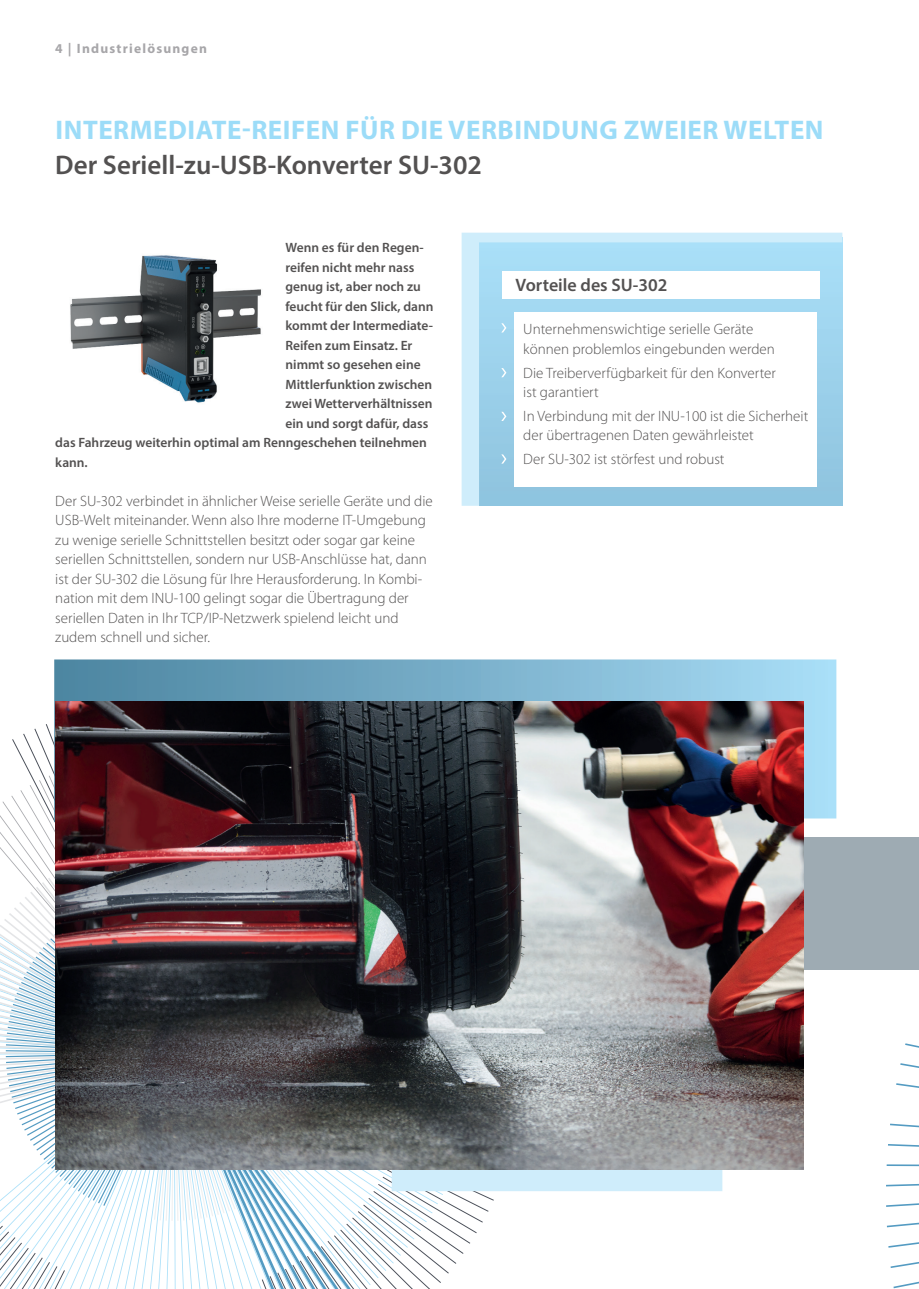
<style>
.page{position:relative;width:919px;height:1289px;background:#fff}
.page>*{position:absolute;margin:0;border:0;box-sizing:border-box;transform-origin:0 0}
.t1{font:700 27px "Myriad Pro";letter-spacing:.02em;color:#9cdcf8}
.t2{font:600 27px "Myriad Pro";color:#535151}
.t3{font:600 18px "Myriad Pro";color:#535151}
.t4{font:300 15px/19.5px "Myriad Pro";color:#535151}
.t5{font:600 13.5px "Myriad Pro";color:#535151}
.t6{font:700 13.5px "Myriad Pro";letter-spacing:.09em;color:#a7a6a9}
</style>
<div class="page">
<svg style="left:886px;top:1184px;width:32px;height:2px"></svg>
<svg style="left:886px;top:1164px;width:32px;height:2px"></svg>
<svg style="left:888px;top:1123px;width:30px;height:24px"></svg>
<svg style="left:896px;top:1043px;width:22px;height:45px"></svg>
<svg style="left:886px;top:1203px;width:32px;height:85px"></svg>
<svg style="left:0;top:724px;width:494px;height:564px"></svg>
<svg style="left:6px;top:892px;width:168px;height:313px"></svg>
<svg style="left:176px;top:1169px;width:220px;height:119px"></svg>
<div style="left:391px;top:1169px;width:331px;height:22px;background:#cfedfb"></div>
<svg style="left:54px;top:659px;width:782px;height:163px;background:#7fb3cd"></svg>
<svg style="left:461px;top:233px;width:381px;height:273px;background:#a8d8ef"></svg>
<div style="left:502px;top:271px;width:317px;height:28px;background:#fff"></div>
<svg style="left:501px;top:323px;width:5px;height:9px"></svg>
<svg style="left:501px;top:368px;width:5px;height:9px"></svg>
<svg style="left:501px;top:412px;width:5px;height:9px"></svg>
<svg style="left:501px;top:454px;width:5px;height:9px"></svg>
<div style="left:514px;top:312px;width:302px;height:174px;background:#fff"></div>
<div style="left:525px;top:837px;width:393px;height:133px;background:#9eabb3"></div>
<img style="left:56px;top:701px;width:747px;height:468px">
<img style="left:70px;top:255px;width:191px;height:148px">
<p class="t6" style="left:55px;top:39px;width:153px">4 | Industrielösungen</p>
<h1 class="t1" style="left:56px;top:113px;width:769px">INTERMEDIATE-REIFEN FÜR DIE VERBINDUNG ZWEIER WELTEN</h1>
<h1 class="t2" style="left:55px;top:148px;width:428px">Der Seriell-zu-USB-Konverter SU-302</h1>
<p class="t5" style="left:285px;top:239px;width:140px">Wenn es für den Regen-</p>
<p class="t5" style="left:285px;top:258px;width:130px">reifen nicht mehr nass</p>
<p class="t5" style="left:285px;top:278px;width:137px">genug ist, aber noch zu</p>
<p class="t5" style="left:285px;top:297px;width:150px">feucht für den Slick, dann</p>
<p class="t5" style="left:285px;top:317px;width:149px">kommt der Intermediate-</p>
<p class="t5" style="left:285px;top:336px;width:128px">Reifen zum Einsatz. Er</p>
<p class="t5" style="left:285px;top:356px;width:137px">nimmt so gesehen eine</p>
<p class="t5" style="left:285px;top:375px;width:148px">Mittlerfunktion zwischen</p>
<p class="t5" style="left:285px;top:395px;width:148px">zwei Wetterverhältnissen</p>
<p class="t5" style="left:285px;top:414px;width:144px">ein und sorgt dafür, dass</p>
<p class="t5" style="left:55px;top:434px;width:373px">das Fahrzeug weiterhin optimal am Renngeschehen teilnehmen</p>
<p class="t5" style="left:55px;top:453px;width:34px">kann.</p>
<p class="t4" style="left:55px;top:491px;width:379px">Der SU-302 verbindet in ähnlicher Weise serielle Geräte und die USB-Welt miteinander. Wenn also Ihre moderne IT-Umgebung zu wenige serielle Schnittstellen besitzt oder sogar gar keine seriellen Schnittstellen, sondern nur USB-Anschlüsse hat, dann ist der SU-302 die Lösung für Ihre Herausforderung. In Kombi&shy;nation mit dem INU-100 gelingt sogar die Übertragung der seriellen Daten in Ihr TCP/IP-Netzwerk spielend leicht und zudem schnell und sicher.</p>
<p class="t3" style="left:515px;top:274px;width:153px">Vorteile des SU-302</p>
<p class="t4" style="left:523px;top:319px;width:253px">Unternehmenswichtige serielle Geräte können problemlos eingebunden werden</p>
<p class="t4" style="left:523px;top:363px;width:254px">Die Treiberverfügbarkeit für den Konverter ist garantiert</p>
<p class="t4" style="left:523px;top:406px;width:286px">In Verbindung mit der INU-100 ist die Sicherheit der übertragenen Daten gewährleistet</p>
<p class="t4" style="left:523px;top:449px;width:203px">Der SU-302 ist störfest und robust</p>
</div>
